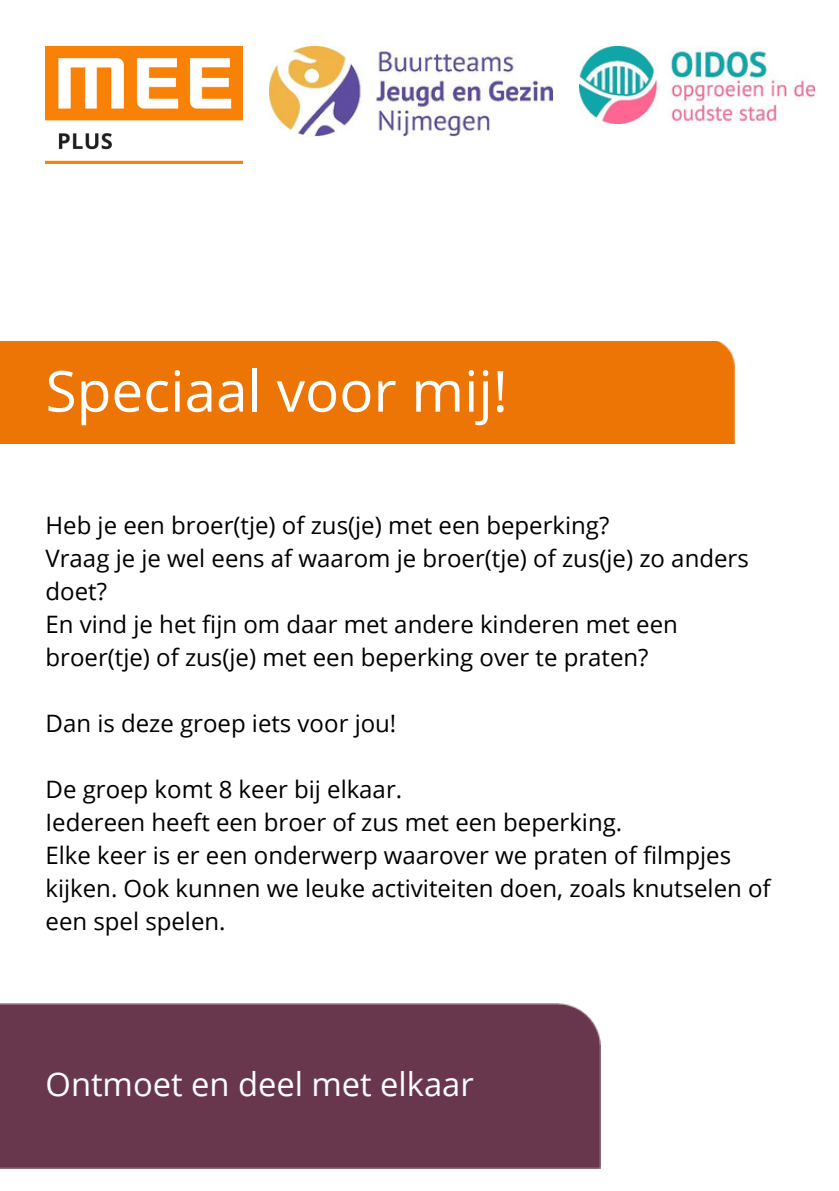
<style>
.page{position:relative;width:839px;height:1191px;background:#fff}
.page>*{position:absolute;margin:0;border:0;box-sizing:border-box;transform-origin:0 0}
.t1{font:56.6px "Open Sans";color:#fff}
.t2{font:32.6px "Open Sans";color:#fff}
.t3{font:24px/33px "Open Sans";color:#000}
</style>
<div class="page">
<img style="left:46px;top:47px;width:196px;height:117px">
<div style="left:0;top:341px;width:734px;height:102px;background:#ec7505"></div>
<div style="left:0;top:1003px;width:600px;height:165px;background:#69374d"></div>
<img style="left:269px;top:47px;width:284px;height:90px">
<img style="left:579px;top:47px;width:235px;height:76px">
<p class="t1" style="left:46px;top:351px;width:464px">Speciaal voor mij!</p>
<p class="t3" style="left:46px;top:508px;width:565px">Heb je een broer(tje) of zus(je) met een beperking?</p>
<p class="t3" style="left:46px;top:541px;width:704px">Vraag je je wel eens af waarom je broer(tje) of zus(je) zo anders doet?</p>
<p class="t3" style="left:46px;top:607px;width:634px">En vind je het fijn om daar met andere kinderen met een broer(tje) of zus(je) met een beperking over te praten?</p>
<p class="t3" style="left:46px;top:706px;width:352px">Dan is deze groep iets voor jou!</p>
<h1 class="t3" style="left:46px;top:772px;width:358px">De groep komt 8 keer bij elkaar.</h1>
<p class="t3" style="left:46px;top:805px;width:578px">Iedereen heeft een broer of zus met een beperking.</p>
<p class="t3" style="left:46px;top:838px;width:726px">Elke keer is er een onderwerp waarover we praten of filmpjes kijken. Ook kunnen we leuke activiteiten doen, zoals knutselen of een spel spelen.</p>
<p class="t2" style="left:46px;top:1061px;width:429px">Ontmoet en deel met elkaar</p>
</div>
